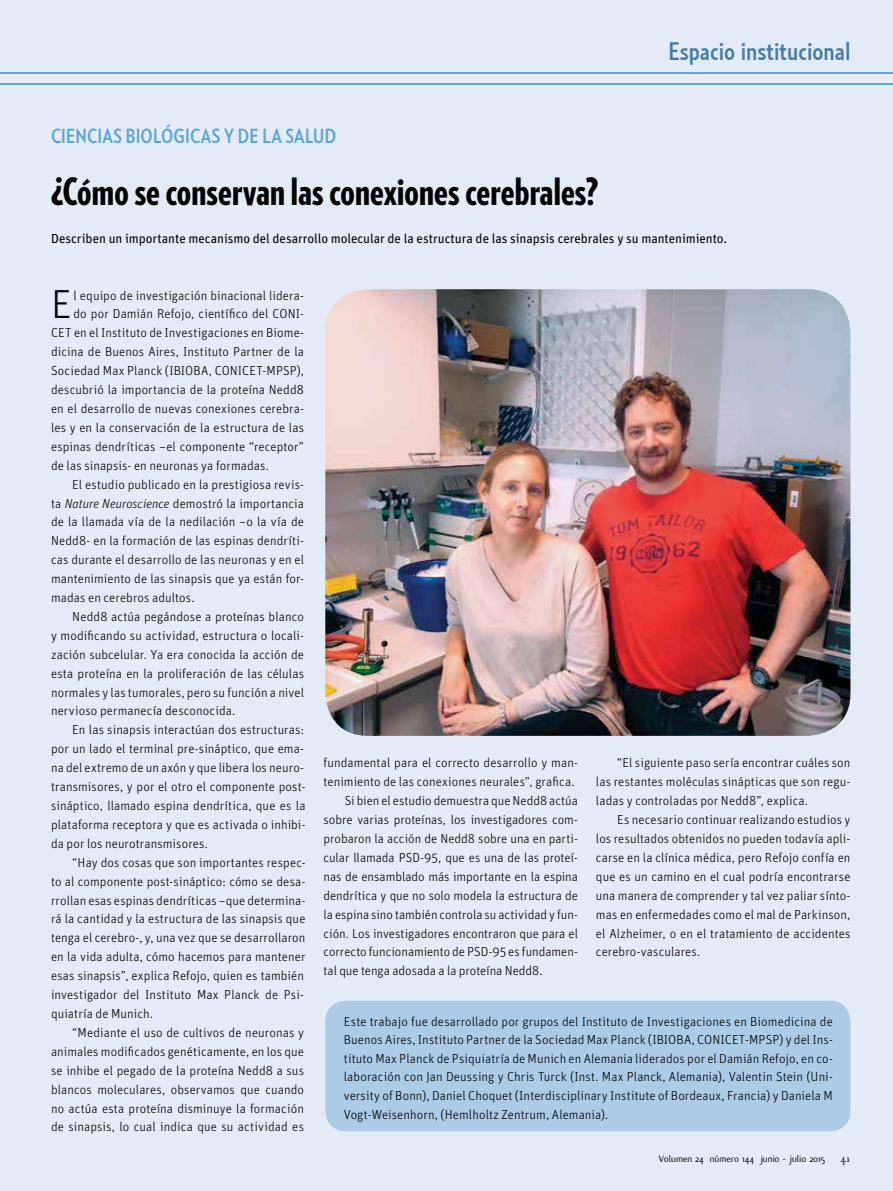
<style>
.page{position:relative;width:893px;height:1191px;background:#e3ecf6}
.page>*{position:absolute;margin:0;border:0;box-sizing:border-box;transform-origin:0 0}
.t1{font:300 40.5px "Unit";color:#000}
.t2{font:900 37.5px "Verlag Compressed";letter-spacing:.005em;color:#000}
.t3{font:500 25.2px "Relay Cond";color:#437bab}
.t4{font:700 19.5px "Verlag Condensed";letter-spacing:.01em;color:#5ea5d4}
.t5{font:300 13.05px/18.9px "Unit";letter-spacing:.005em;color:#000;text-align:justify}
.t6{font:13.05px "Unit";letter-spacing:-.005em;color:#000}
.t7{font:11.25px "Filosofia";color:#000}
.t8{font:10.2px "Flux";color:#000}
.s1{font-family:"Unit Light Italic LF";font-weight:400}
</style>
<div class="page">
<hr style="left:0;top:84px;width:893px;height:1px;background:#5ea5d4">
<hr style="left:0;top:73px;width:893px;height:1px;background:#5ea5d4">
<img style="left:325px;top:289px;width:525px;height:447px">
<div style="left:325px;top:1000px;width:525px;height:131px;background:#adcbe7;border-radius:21px"></div>
<h3 class="t3" style="left:668px;top:36px;width:184px">Espacio institucional</h3>
<h3 class="t4" style="left:51px;top:122px;width:287px">CIENCIAS BIOLÓGICAS Y DE LA SALUD</h3>
<h2 class="t2" style="left:51px;top:163px;width:549px">¿Cómo se conservan las conexiones cerebrales?</h2>
<p class="t6" style="left:51px;top:230px;width:678px">Describen un importante mecanismo del desarrollo molecular de la estructura de las sinapsis cerebrales y su mantenimiento.</p>
<h1 class="t1" style="left:51px;top:281px;width:22px">E</h1>
<p class="t5" style="left:73px;top:285px;width:232px">l equipo de investigación binacional lidera-</p>
<p class="t5" style="left:73px;top:304px;width:232px">do por Damián Refojo, científico del CONI-</p>
<p class="t5" style="left:51px;top:323px;width:254px">CET en el Instituto de Investigaciones en Biome-</p>
<p class="t5" style="left:51px;top:342px;width:254px">dicina de Buenos Aires, Instituto Partner de la</p>
<p class="t5" style="left:51px;top:361px;width:254px">Sociedad Max Planck (IBIOBA, CONICET-MPSP),</p>
<p class="t5" style="left:51px;top:380px;width:254px">descubrió la importancia de la proteína Nedd8</p>
<p class="t5" style="left:51px;top:399px;width:254px">en el desarrollo de nuevas conexiones cerebra-</p>
<p class="t5" style="left:51px;top:418px;width:254px">les y en la conservación de la estructura de las</p>
<p class="t5" style="left:51px;top:437px;width:254px">espinas dendríticas –el componente “receptor”</p>
<p class="t5" style="left:51px;top:455px;width:219px">de las sinapsis- en neuronas ya formadas.</p>
<p class="t5" style="left:72px;top:474px;width:233px">El estudio publicado en la prestigiosa revis-</p>
<p class="t5" style="left:51px;top:493px;width:254px">ta <span class="s1">Nature Neuroscience</span> demostró la importancia</p>
<p class="t5" style="left:51px;top:512px;width:254px">de la llamada vía de la nedilación –o la vía de</p>
<p class="t5" style="left:51px;top:531px;width:255px">Nedd8- en la formación de las espinas dendríti-</p>
<p class="t5" style="left:51px;top:550px;width:254px">cas durante el desarrollo de las neuronas y en el</p>
<p class="t5" style="left:51px;top:569px;width:254px">mantenimiento de las sinapsis que ya están for-</p>
<p class="t5" style="left:51px;top:588px;width:145px">madas en cerebros adultos.</p>
<p class="t5" style="left:72px;top:607px;width:233px">Nedd8 actúa pegándose a proteínas blanco</p>
<p class="t5" style="left:51px;top:626px;width:254px">y modificando su actividad, estructura o locali-</p>
<p class="t5" style="left:51px;top:644px;width:254px">zación subcelular. Ya era conocida la acción de</p>
<p class="t5" style="left:51px;top:663px;width:254px">esta proteína en la proliferación de las células</p>
<p class="t5" style="left:51px;top:682px;width:254px">normales y las tumorales, pero su función a nivel</p>
<p class="t5" style="left:51px;top:701px;width:186px">nervioso permanecía desconocida.</p>
<p class="t5" style="left:72px;top:720px;width:233px">En las sinapsis interactúan dos estructuras:</p>
<p class="t5" style="left:51px;top:739px;width:254px">por un lado el terminal pre-sináptico, que ema-</p>
<p class="t5" style="left:51px;top:758px;width:254px">na del extremo de un axón y que libera los neuro-</p>
<p class="t5" style="left:51px;top:777px;width:256px">transmisores, y por el otro el componente post-</p>
<p class="t5" style="left:51px;top:796px;width:256px">sináptico, llamado espina dendrítica, que es la</p>
<p class="t5" style="left:51px;top:815px;width:256px">plataforma receptora y que es activada o inhibi-</p>
<p class="t5" style="left:51px;top:833px;width:158px">da por los neurotransmisores.</p>
<p class="t5" style="left:72px;top:852px;width:235px">“Hay dos cosas que son importantes respec-</p>
<p class="t5" style="left:51px;top:871px;width:256px">to al componente post-sináptico: cómo se desa-</p>
<p class="t5" style="left:51px;top:890px;width:256px">rrollan esas espinas dendríticas –que determina-</p>
<p class="t5" style="left:51px;top:909px;width:256px">rá la cantidad y la estructura de las sinapsis que</p>
<p class="t5" style="left:51px;top:928px;width:256px">tenga el cerebro-, y, una vez que se desarrollaron</p>
<p class="t5" style="left:51px;top:947px;width:256px">en la vida adulta, cómo hacemos para mantener</p>
<p class="t5" style="left:51px;top:966px;width:254px">esas sinapsis”, explica Refojo, quien es también</p>
<p class="t5" style="left:51px;top:985px;width:254px">investigador del Instituto Max Planck de Psi-</p>
<p class="t5" style="left:51px;top:1004px;width:104px">quiatría de Munich.</p>
<p class="t5" style="left:72px;top:1022px;width:233px">“Mediante el uso de cultivos de neuronas y</p>
<p class="t5" style="left:51px;top:1041px;width:254px">animales modificados genéticamente, en los que</p>
<p class="t5" style="left:51px;top:1060px;width:254px">se inhibe el pegado de la proteína Nedd8 a sus</p>
<p class="t5" style="left:51px;top:1079px;width:255px">blancos moleculares, observamos que cuando</p>
<p class="t5" style="left:51px;top:1098px;width:254px">no actúa esta proteína disminuye la formación</p>
<p class="t5" style="left:51px;top:1117px;width:254px">de sinapsis, lo cual indica que su actividad es</p>
<p class="t5" style="left:323px;top:753px;width:256px">fundamental para el correcto desarrollo y man-</p>
<p class="t5" style="left:323px;top:772px;width:253px">tenimiento de las conexiones neurales”, grafica.</p>
<p class="t5" style="left:345px;top:791px;width:235px">Si bien el estudio demuestra que Nedd8 actúa</p>
<p class="t5" style="left:323px;top:810px;width:256px">sobre varias proteínas, los investigadores com-</p>
<p class="t5" style="left:323px;top:829px;width:256px">probaron la acción de Nedd8 sobre una en parti-</p>
<p class="t5" style="left:323px;top:848px;width:256px">cular llamada PSD-95, que es una de las proteí-</p>
<p class="t5" style="left:323px;top:866px;width:256px">nas de ensamblado más importante en la espina</p>
<p class="t5" style="left:323px;top:885px;width:256px">dendrítica y que no solo modela la estructura de</p>
<p class="t5" style="left:323px;top:904px;width:256px">la espina sino también controla su actividad y fun-</p>
<p class="t5" style="left:323px;top:923px;width:256px">ción. Los investigadores encontraron que para el</p>
<p class="t5" style="left:323px;top:942px;width:256px">correcto funcionamiento de PSD-95 es fundamen-</p>
<p class="t5" style="left:323px;top:961px;width:221px">tal que tenga adosada a la proteína Nedd8.</p>
<p class="t5" style="left:596px;top:753px;width:256px;text-indent:21px">“El siguiente paso sería encontrar cuáles son las restantes moléculas sinápticas que son regu&shy;ladas y controladas por Nedd8”, explica.</p>
<p class="t5" style="left:596px;top:810px;width:256px;text-indent:21px">Es necesario continuar realizando estudios y los resultados obtenidos no pueden todavía apli&shy;carse en la clínica médica, pero Refojo confía en que es un camino en el cual podría encontrarse una manera de comprender y tal vez paliar sínto&shy;mas en enfermedades como el mal de Parkinson, el Alzheimer, o en el tratamiento de accidentes cerebro-vasculares.</p>
<p class="t5" style="left:344px;top:1011px;width:490px">Este trabajo fue desarrollado por grupos del Instituto de Investigaciones en Biomedicina de Buenos Aires, Instituto Partner de la Sociedad Max Planck (IBIOBA, CONICET-MPSP) y del Ins&shy;tituto Max Planck de Psiquiatría de Munich en Alemania liderados por el Damián Refojo, en co&shy;laboración con Jan Deussing y Chris Turck (Inst. Max Planck, Alemania), Valentin Stein (Uni&shy;versity of Bonn), Daniel Choquet (Interdisciplinary Institute of Bordeaux, Francia) y Daniela M Vogt-Weisenhorn, (Hemlholtz Zentrum, Alemania).</p>
<p class="t8" style="left:659px;top:1153px;width:168px">Volumen 24 número 144 junio - julio 2015</p>
<p class="t7" style="left:840px;top:1152px;width:12px">41</p>
</div>
